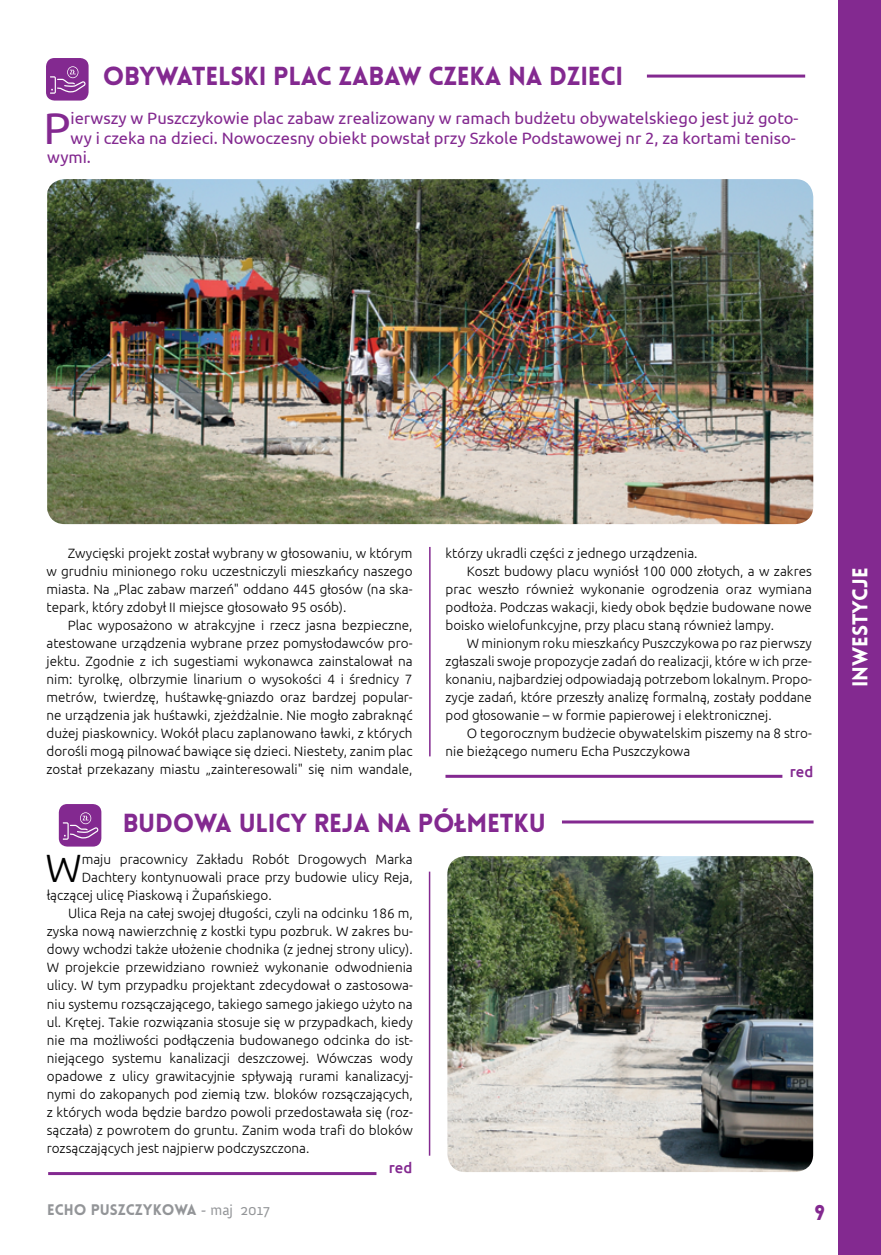
<style>
.page{position:relative;width:881px;height:1255px;background:#fff}
.page>*{position:absolute;margin:0;border:0;box-sizing:border-box;transform-origin:0 0}
.t1{font:44.7px "Ubuntu";color:#832990}
.t2{font:300 39.45px "Ubuntu";color:#000}
.t3{font:900 25.5px "Lovelo";letter-spacing:-.01em;color:#832990}
.t4{font:900 21px "Lovelo";color:#fff}
.t5{font:900 21px "Lovelo";color:#832990}
.t6{font:16.5px "Ubuntu";color:#832990}
.t7{font:900 15px "Lovelo";color:#939598}
.t8{font:500 15px "Ubuntu";color:#832990}
.t9{font:300 13.5px/18px "Ubuntu";color:#000;text-align:justify}
.s1{font-family:"Anivers";font-weight:400}
</style>
<div class="page">
<div style="left:838px;top:0;width:42px;height:1254px;background:#832990"></div>
<hr style="left:48px;top:1171px;width:328px;height:3px;background:#832990">
<div style="left:59px;top:804px;width:42px;height:42px;background:#832990;border-radius:9px"></div>
<svg style="left:63px;top:812px;width:35px;height:27px"></svg>
<hr style="left:561px;top:820px;width:252px;height:3px;background:#832990">
<hr style="left:428px;top:871px;width:2px;height:284px;background:#832990">
<hr style="left:429px;top:547px;width:1px;height:209px;background:#832990">
<img style="left:447px;top:856px;width:365px;height:315px">
<hr style="left:646px;top:75px;width:158px;height:3px;background:#832990">
<div style="left:46px;top:58px;width:42px;height:43px;background:#832990;border-radius:9px"></div>
<svg style="left:50px;top:66px;width:36px;height:28px"></svg>
<img style="left:47px;top:179px;width:766px;height:345px">
<hr style="left:445px;top:774px;width:337px;height:3px;background:#832990">
<h3 class="t3" style="left:103px;top:60px;width:522px">OBYWATELSKI PLAC ZABAW CZEKA NA DZIECI</h3>
<h1 class="t1" style="left:43px;top:101px;width:29px">P</h1>
<p class="t6" style="left:70px;top:108px;width:729px">ierwszy w Puszczykowie plac zabaw zrealizowany w ramach budżetu obywatelskiego jest już goto-</p>
<p class="t6" style="left:70px;top:128px;width:726px">wy i czeka na dzieci. N owoczesny obiekt powstał przy Szkole Podstawowej nr 2, za kortami teniso-</p>
<p class="t6" style="left:47px;top:147px;width:45px">wymi.</p>
<p class="t9" style="left:47px;top:544px;width:367px;text-indent:21px">Zwycięski projekt został wybrany w głosowaniu, w którym w grudniu minionego roku uczestniczyli mieszkańcy naszego miasta. Na „Plac zabaw marzeń" oddano 445 głosów (na ska&shy;tepark, który zdobył II miejsce głosowało 95 osób).</p>
<p class="t9" style="left:47px;top:616px;width:367px;text-indent:21px">Plac wyposażono w atrakcyjne i rzecz jasna bezpieczne, atestowane urządzenia wybrane przez pomysłodawców pro&shy;jektu. Zgodnie z ich sugestiami wykonawca zainstalował na nim: tyrolkę, olbrzymie linarium o wysokości 4 i średnicy 7 metrów, twierdzę, huśtawkę-gniazdo oraz bardzej popular&shy;ne urządzenia jak huśtawki, zjeżdżalnie. Nie mogło zabraknąć dużej piaskownicy. Wokół placu zaplanowano ławki, z których dorośli mogą pilnować bawiące się dzieci. Niestety, zanim plac został przekazany miastu „zainteresowali" się nim wandale,</p>
<p class="t9" style="left:445px;top:544px;width:253px">którzy ukradli części z jednego urządzenia.</p>
<p class="t9" style="left:466px;top:562px;width:346px">Koszt budowy placu wyniósł 100 000 złotych, a w zakres</p>
<p class="t9" style="left:445px;top:580px;width:367px">prac weszło również wykonanie ogrodzenia oraz wymiana</p>
<p class="t9" style="left:445px;top:598px;width:367px">podłoża. Podczas wakacji, kiedy obok będzie budowane nowe</p>
<p class="t9" style="left:445px;top:616px;width:330px">boisko wielofunkcyjne, przy placu staną również lampy.</p>
<p class="t9" style="left:466px;top:634px;width:346px">W minionym roku mieszkańcy Puszczykowa po raz pierwszy</p>
<p class="t9" style="left:445px;top:652px;width:368px">zgłaszali swoje propozycje zadań do realizacji, które w ich prze-</p>
<p class="t9" style="left:445px;top:670px;width:367px">konaniu, najbardziej odpowiadają potrzebom lokalnym. Propo-</p>
<p class="t9" style="left:445px;top:688px;width:368px">zycje zadań, które przeszły analizę formalną, zostały poddane</p>
<p class="t9" style="left:445px;top:706px;width:327px">pod głosowanie – w formie papierowej i elektronicznej.</p>
<p class="t9" style="left:466px;top:724px;width:346px">O tegorocznym budżecie obywatelskim piszemy na 8 stro-</p>
<p class="t9" style="left:445px;top:742px;width:246px">nie bieżącego numeru Echa Puszczykowa</p>
<p class="t8" style="left:789px;top:762px;width:25px">red</p>
<h3 class="t3" style="left:123px;top:806px;width:424px">BUDOWA ULICY REJA NA PÓŁMETKU</h3>
<h2 class="t2" style="left:45px;top:844px;width:38px">W</h2>
<p class="t9" style="left:82px;top:850px;width:332px">maju pracownicy Zakładu Robót Drogowych Marka</p>
<p class="t9" style="left:82px;top:868px;width:332px">Dachtery kontynuowali prace przy budowie ulicy Reja,</p>
<p class="t9" style="left:47px;top:886px;width:226px">łączącej ulicę Piaskową i Żupańskiego.</p>
<p class="t9" style="left:68px;top:904px;width:346px">Ulica Reja na całej swojej długości, czyli na odcinku 186 m,</p>
<p class="t9" style="left:47px;top:922px;width:367px">zyska nową nawierzchnię z kostki typu pozbruk. W zakres bu-</p>
<p class="t9" style="left:47px;top:940px;width:367px">dowy wchodzi także ułożenie chodnika (z jednej strony ulicy).</p>
<p class="t9" style="left:47px;top:958px;width:367px">W projekcie przewidziano rownież wykonanie odwodnienia</p>
<p class="t9" style="left:47px;top:976px;width:367px">ulicy. W tym przypadku projektant zdecydował o zastosowa-</p>
<p class="t9" style="left:47px;top:994px;width:367px">niu systemu rozsączającego, takiego samego jakiego użyto na</p>
<p class="t9" style="left:47px;top:1012px;width:367px">ul. Krętej. Takie rozwiązania stosuje się w przypadkach, kiedy</p>
<p class="t9" style="left:47px;top:1030px;width:367px">nie ma możliwości podłączenia budowanego odcinka do ist-</p>
<p class="t9" style="left:47px;top:1048px;width:367px">niejącego systemu kanalizacji deszczowej. Wówczas wody</p>
<p class="t9" style="left:47px;top:1066px;width:367px">opadowe z ulicy grawitacyjnie spływają rurami kanalizacyj-</p>
<p class="t9" style="left:47px;top:1084px;width:367px">nymi do zakopanych pod ziemią tzw. bloków rozsączających,</p>
<p class="t9" style="left:47px;top:1102px;width:367px">z których woda będzie bardzo powoli przedostawała się (roz-</p>
<p class="t9" style="left:47px;top:1120px;width:367px">sączała) z powrotem do gruntu. Zanim woda trafi do bloków</p>
<p class="t9" style="left:47px;top:1138px;width:264px">rozsączających jest najpierw podczyszczona.</p>
<p class="t8" style="left:389px;top:1158px;width:25px">red</p>
<p class="t7" style="left:47px;top:1200px;width:224px">ECHO PUSZCZYKOWA <span class="s1">- maj 2017</span></p>
<h3 class="t5" style="left:814px;top:1199px;width:12px">9</h3>
<h3 class="t4" style="left:846px;top:687px;width:121px;rotate:-90deg">INWESTYCJE</h3>
</div>
